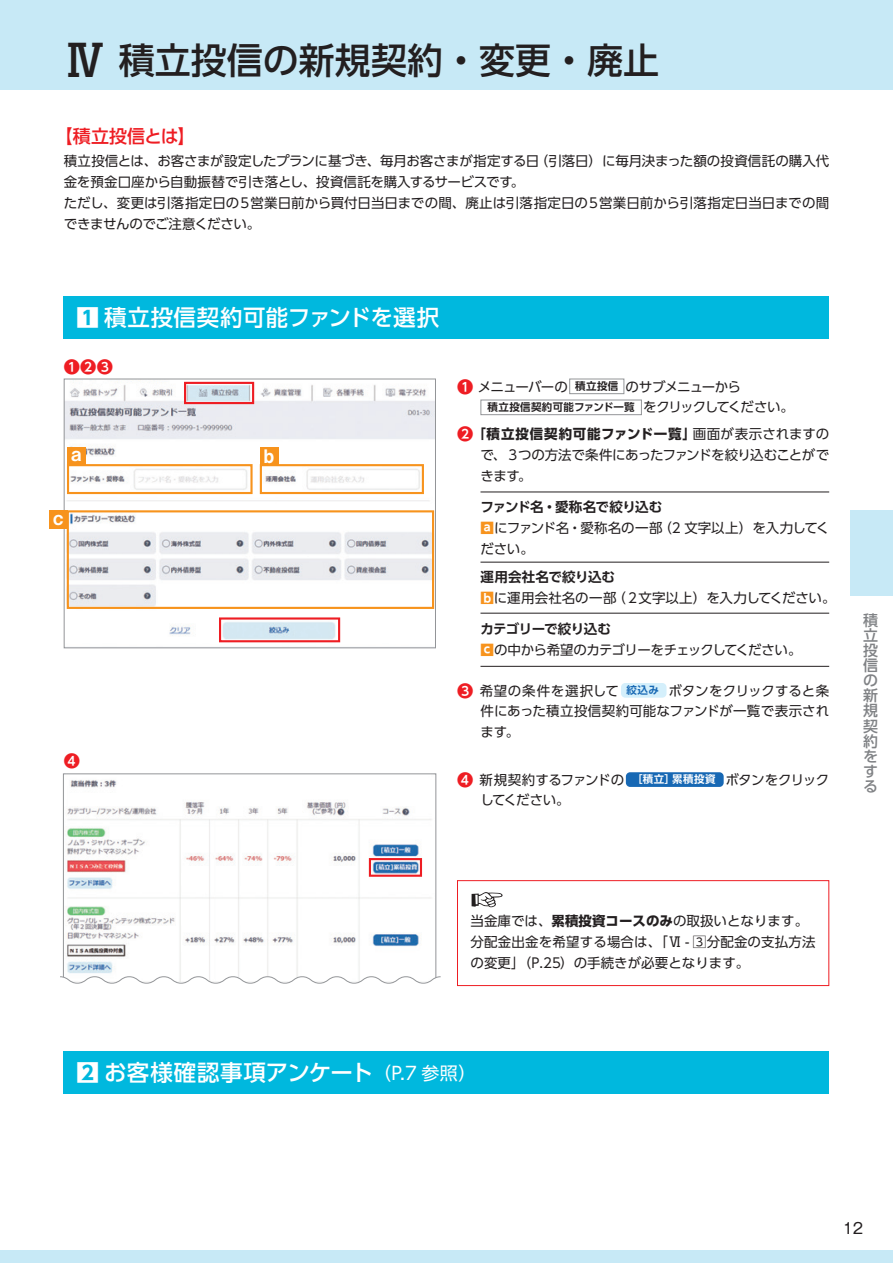
<style>
.page{position:relative;width:893px;height:1263px;background:#fff}
.page>*{position:absolute;margin:0;border:0;box-sizing:border-box;transform-origin:0 0}
.t1{font:500 36px "UD Shin Go Pro";color:#231f20}
.t2{font:500 22.5px "UD Shin Go Pro";letter-spacing:.015em;color:#fff}
.t3{font:18.6px "Midashi Go Pro MB31";color:#fff}
.t4{font:500 18px "UD Shin Go Pro";letter-spacing:-.015em;color:#ee1d23}
.t5{font:700 16.2px "UD Shin Go Pro De";color:#ee1d23}
.t6{font:500 15px/15.1px "UD Shin Go Pro";color:#808285;text-align:justify}
.t7{font:15px "Gothic MB101 Pr 6";color:#231f20}
.t8{font:13.5px/21px "UD Shin Go Pro";letter-spacing:-.01em;color:#231f20}
.t9{font:13.5px/20.4px "UD Shin Go Pro";letter-spacing:-.045em;color:#231f20}
.t10{font:700 13.5px "UD Shin Go Pro De";letter-spacing:-.04em;color:#231f20}
.t11{font:13.5px "UD Shin Go Pro";letter-spacing:-.055em;color:#231f20}
.t12{font:700 13.5px "UD Shin Go Pro De";letter-spacing:.01em;color:#231f20}
.t13{font:700 10.5px "UD Shin Go Pro De";letter-spacing:.025em;color:#231f20}
.s1{font-size:43.2px}
.s2{font-weight:700}
.s3{font-family:"UD Shin Go Pro De";font-weight:700;font-size:16.2px;color:#ee1d23}
.s4{font-family:"UD Shin Go Pro De";font-weight:700;font-size:10.5px}
.s5{font-family:"UD Shin Go Pro";font-weight:400;font-size:13.5px}
.s6{font-weight:700;color:#f7931d}
.s7{font-family:"UD Shin Go Pro De";font-weight:700;font-size:10.5px;color:#1768b4}
.s8{font-family:"UD Shin Go Pro De";font-weight:700;font-size:10.5px;color:#fff}
.s9{font-weight:400;font-size:18px}
</style>
<div class="page">
<div style="left:850px;top:510px;width:43px;height:85px;background:#c7e9f6"></div>
<div style="left:0;top:1250px;width:893px;height:13px;background:#c7e9f6"></div>
<div style="left:0;top:0;width:893px;height:89px;background:#c7e9f6"></div>
<img style="left:66px;top:381px;width:368px;height:262px">
<div style="left:64px;top:379px;width:372px;height:269px;border:1px solid #939598"></div>
<div style="left:569px;top:379px;width:55px;height:15px;border:1px solid #939598"></div>
<div style="left:480px;top:400px;width:162px;height:15px;border:1px solid #939598"></div>
<div style="left:219px;top:617px;width:121px;height:25px;border:2px solid #ee1d23"></div>
<div style="left:67px;top:464px;width:186px;height:30px;border:2px solid #f7931d"></div>
<div style="left:260px;top:464px;width:164px;height:30px;border:2px solid #f7931d"></div>
<div style="left:67px;top:510px;width:367px;height:99px;border:2px solid #f7931d"></div>
<div style="left:67px;top:447px;width:19px;height:18px;background:#f7931d"></div>
<div style="left:260px;top:447px;width:19px;height:18px;background:#f7931d"></div>
<div style="left:49px;top:510px;width:19px;height:19px;background:#f7931d"></div>
<hr style="left:480px;top:492px;width:349px;height:1px;background:#231f20">
<hr style="left:480px;top:562px;width:349px;height:1px;background:#231f20">
<hr style="left:480px;top:613px;width:349px;height:1px;background:#231f20">
<hr style="left:480px;top:666px;width:349px;height:1px;background:#231f20">
<div style="left:621px;top:683px;width:45px;height:15px;background:#d4effb;border-radius:4px"></div>
<div style="left:64px;top:297px;width:765px;height:42px;background:#00b8de"></div>
<div style="left:626px;top:772px;width:98px;height:15px;background:#1768b4;border-radius:4px"></div>
<svg style="left:63px;top:773px;width:374px;height:203px"></svg>
<svg style="left:60px;top:976px;width:381px;height:8px"></svg>
<div style="left:457px;top:880px;width:372px;height:106px;border:1px solid #ee1d23"></div>
<svg style="left:472px;top:892px;width:31px;height:15px"></svg>
<div style="left:64px;top:1051px;width:765px;height:43px;background:#00b8de"></div>
<div style="left:184px;top:382px;width:70px;height:22px;border:2px solid #ee1d23"></div>
<h1 class="t1" style="left:64px;top:31px;width:597px"><span class="s1">Ⅳ</span> 積立投信の新規契約・変更・廃止</h1>
<h3 class="t4" style="left:55px;top:122px;width:142px">【積立投信とは】</h3>
<p class="t8" style="left:64px;top:150px;width:767px">積立投信とは、お客さまが設定したプランに基づき、毎月お客さまが指定する日（引落日）に毎月決まった額の投資信託の購入代金を預金口座から自動振替で引き落とし、投資信託を購入するサービスです。<br>ただし、変更は引落指定日の５営業日前から買付日当日までの間、廃止は引落指定日の５営業日前から引落指定日当日までの間できませんのでご注意ください。</p>
<h2 class="t2" style="left:77px;top:300px;width:364px"><span class="s2">1</span> 積立投信契約可能ファンドを選択</h2>
<p class="t5" style="left:64px;top:354px;width:51px">❶❷❸</p>
<h3 class="t3" style="left:71px;top:439px;width:12px">a</h3>
<h3 class="t3" style="left:264px;top:441px;width:12px">b</h3>
<h3 class="t3" style="left:53px;top:503px;width:12px">c</h3>
<p class="t5" style="left:64px;top:747px;width:18px">❹</p>
<p class="t11" style="left:457px;top:375px;width:285px"><span class="s3">❶</span> メニューバーの <span class="s4">積立投信</span> のサブメニューから</p>
<p class="t13" style="left:487px;top:399px;width:308px">積立投信契約可能ファンド一覧 <span class="s5">をクリックしてください。</span></p>
<p class="t8" style="left:480px;top:423px;width:350px;text-align:justify;text-indent:-23px"><span class="s3">❷</span><span class="s2">「積立投信契約可能ファンド一覧」</span>画面が表示されますので、３つの方法で条件にあったファンドを絞り込むことができます。</p>
<p class="t10" style="left:480px;top:496px;width:183px">ファンド名・愛称名で絞り込む</p>
<p class="t8" style="left:480px;top:517px;width:350px"><span class="s6">a</span>にファンド名・愛称名の一部（2 文字以上）を入力してください。</p>
<p class="t12" style="left:480px;top:566px;width:136px">運用会社名で絞り込む</p>
<p class="t8" style="left:480px;top:587px;width:356px"><span class="s6">b</span>に運用会社名の一部（２文字以上）を入力してください。</p>
<p class="t10" style="left:480px;top:618px;width:132px">カテゴリーで絞り込む</p>
<p class="t9" style="left:480px;top:639px;width:323px"><span class="s6">c</span>の中から希望のカテゴリーをチェックしてください。</p>
<p class="t8" style="left:480px;top:680px;width:350px;text-align:justify;text-indent:-23px"><span class="s3">❸</span> 希望の条件を選択して <span class="s7">絞込み</span> ボタンをクリックすると条件にあった積立投信契約可能なファンドが一覧で表示されます。</p>
<p class="t9" style="left:480px;top:769px;width:350px;text-indent:-23px"><span class="s3">❹</span> 新規契約するファンドの <span class="s8">［積立］累積投資</span> ボタンをクリックしてください。</p>
<p class="t6" style="left:863px;top:612px;width:16px">積立投信の新規契約をする</p>
<p class="t8" style="left:471px;top:910px;width:347px">当金庫では、<span class="s2">累積投資コースのみ</span>の取扱いとなります。分配金出金を希望する場合は、「Ⅵ - 3分配金の支払方法の変更」（P.25）の手続きが必要となります。</p>
<h2 class="t2" style="left:77px;top:1054px;width:401px"><span class="s2">2</span> お客様確認事項アンケート <span class="s9">（P.7 参照）</span></h2>
<p class="t7" style="left:843px;top:1215px;width:22px">12</p>
</div>
